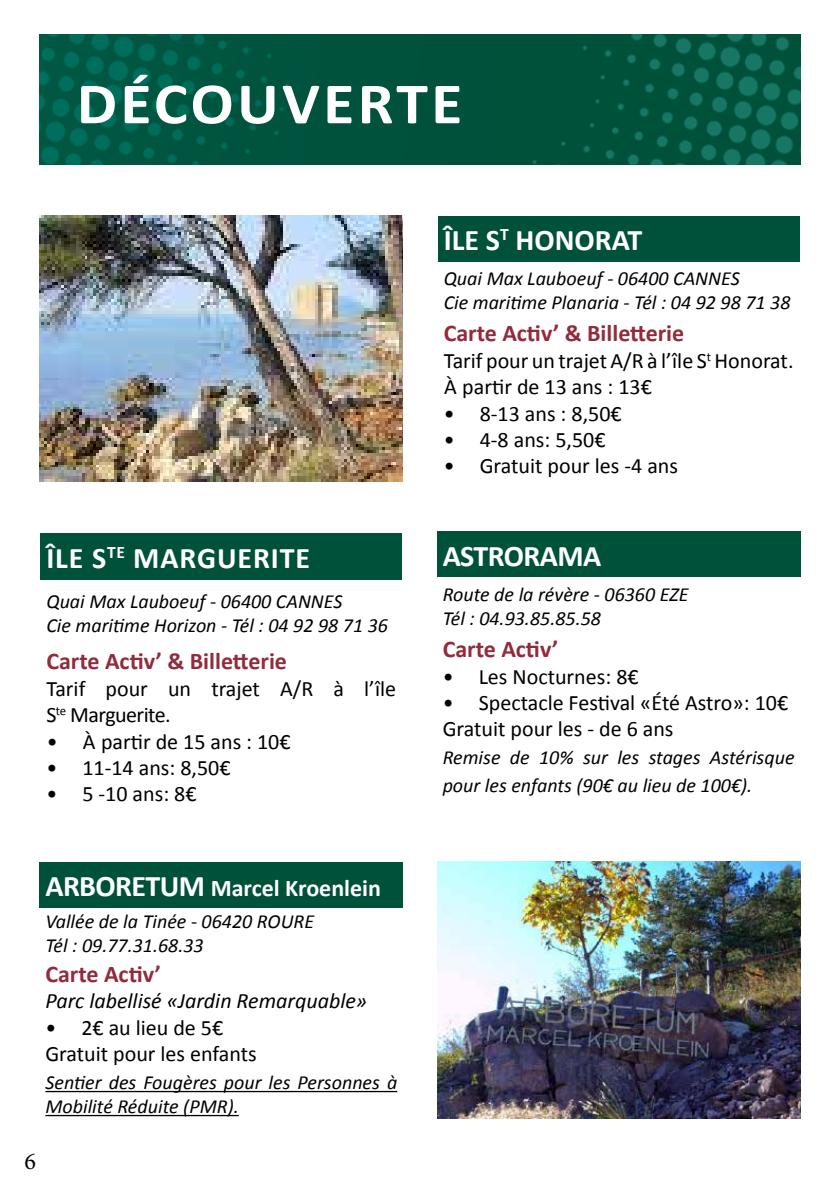
<style>
.page{position:relative;width:840px;height:1191px;background:#fff}
.page>*{position:absolute;margin:0;border:0;box-sizing:border-box;transform-origin:0 0}
.t1{font:700 58.8px "Calibri";letter-spacing:.05em;color:#fff;scale:1.09 1}
.t2{font:700 30px "Calibri";letter-spacing:.03em;color:#fff}
.t3{font:700 30px "Calibri";color:#fff}
.t4{font:700 30px "Calibri";letter-spacing:-.02em;color:#fff}
.t5{font:700 24px "Calibri";color:#922b3c}
.t6{font:700 24px "Calibri";color:#fff}
.t7{font:24px "Minion Pro";color:#000}
.t8{font:22px/26.4px "Calibri";color:#000}
.t9{font:italic 22px "Calibri";color:#000}
.t10{font:italic 20px/24px "Calibri";color:#000}
.s1{font-size:30px}
</style>
<div class="page">
<img style="left:40px;top:34px;width:759px;height:130px">
<img style="left:40px;top:215px;width:363px;height:266px">
<div style="left:40px;top:862px;width:363px;height:45px;background:#00513a"></div>
<hr style="left:45px;top:1090px;width:352px;height:2px;background:#000">
<hr style="left:45px;top:1114px;width:194px;height:2px;background:#000">
<div style="left:438px;top:216px;width:360px;height:46px;background:#00513a"></div>
<div style="left:41px;top:533px;width:361px;height:47px;background:#00513a"></div>
<div style="left:437px;top:531px;width:362px;height:46px;background:#00513a"></div>
<img style="left:437px;top:862px;width:362px;height:257px">
<h1 class="t1" style="left:77px;top:66px;width:355px">DÉCOUVERTE</h1>
<h2 class="t2" style="left:46px;top:539px;width:265px">ÎLE S<sup>TE</sup> MARGUERITE</h2>
<p class="t10" style="left:46px;top:588px;width:343px">Quai Max Lauboeuf - 06400 CANNES<br>Cie maritime Horizon - Tél : 04 92 98 71 36</p>
<p class="t5" style="left:46px;top:646px;width:242px">Carte Activ’ &amp; Billetterie</p>
<p class="t8" style="left:46px;top:675px;width:351px">Tarif pour un trajet A/R à l’île<br>S<sup>te</sup> Marguerite.</p>
<p class="t8" style="left:47px;top:728px;width:245px">• à partir de 15 ans : 10€</p>
<p class="t8" style="left:46px;top:754px;width:185px">• 11-14 ans: 8,50€</p>
<p class="t8" style="left:46px;top:781px;width:151px">• 5 -10 ans: 8€</p>
<p class="t6" style="left:45px;top:872px;width:337px"><span class="s1">ARBORETUM</span> Marcel Kroenlein</p>
<p class="t10" style="left:45px;top:909px;width:270px">Vallée de la Tinée - 06420 ROURE<br>Tél : 09.77.31.68.33</p>
<p class="t5" style="left:45px;top:958px;width:117px">Carte Activ’</p>
<p class="t9" style="left:45px;top:986px;width:323px">Parc labellisé «Jardin Remarquable»</p>
<p class="t8" style="left:45px;top:1014px;width:213px">• 2€ au lieu de 5€<br>Gratuit pour les enfants</p>
<p class="t10" style="left:45px;top:1070px;width:353px">Sentier des Fougères pour les Personnes à<br>Mobilité Réduite (PMR).</p>
<p class="t7" style="left:24px;top:1145px;width:13px">6</p>
<h2 class="t3" style="left:443px;top:221px;width:200px">ÎLE S<sup>T</sup> HONORAT</h2>
<p class="t10" style="left:443px;top:266px;width:348px">Quai Max Lauboeuf - 06400 CANNES<br>Cie maritime Planaria - Tél : 04 92 98 71 38</p>
<p class="t5" style="left:443px;top:318px;width:242px">Carte Activ’ &amp; Billetterie</p>
<p class="t8" style="left:443px;top:347px;width:351px">Tarif pour un trajet A/R à l’île S<sup>t</sup> Honorat. à partir de 13 ans : 13€</p>
<p class="t8" style="left:443px;top:400px;width:179px">• 8-13 ans : 8,50€</p>
<p class="t8" style="left:443px;top:426px;width:163px">• 4-8 ans: 5,50€</p>
<p class="t8" style="left:443px;top:453px;width:236px">• Gratuit pour les -4 ans</p>
<h2 class="t4" style="left:442px;top:536px;width:160px">ASTRORAMA</h2>
<p class="t10" style="left:442px;top:581px;width:247px">Route de la révère - 06360 EZE<br>Tél : 04.93.85.85.58</p>
<p class="t5" style="left:442px;top:634px;width:117px">Carte Activ’</p>
<p class="t8" style="left:442px;top:663px;width:197px">• Les Nocturnes: 8€</p>
<p class="t8" style="left:442px;top:689px;width:347px">• Spectacle Festival «Été Astro»: 10€<br>Gratuit pour les - de 6 ans</p>
<p class="t10" style="left:442px;top:743px;width:353px;line-height:28px">Remise de 10% sur les stages Astérisque pour les enfants (90€ au lieu de 100€).</p>
</div>
